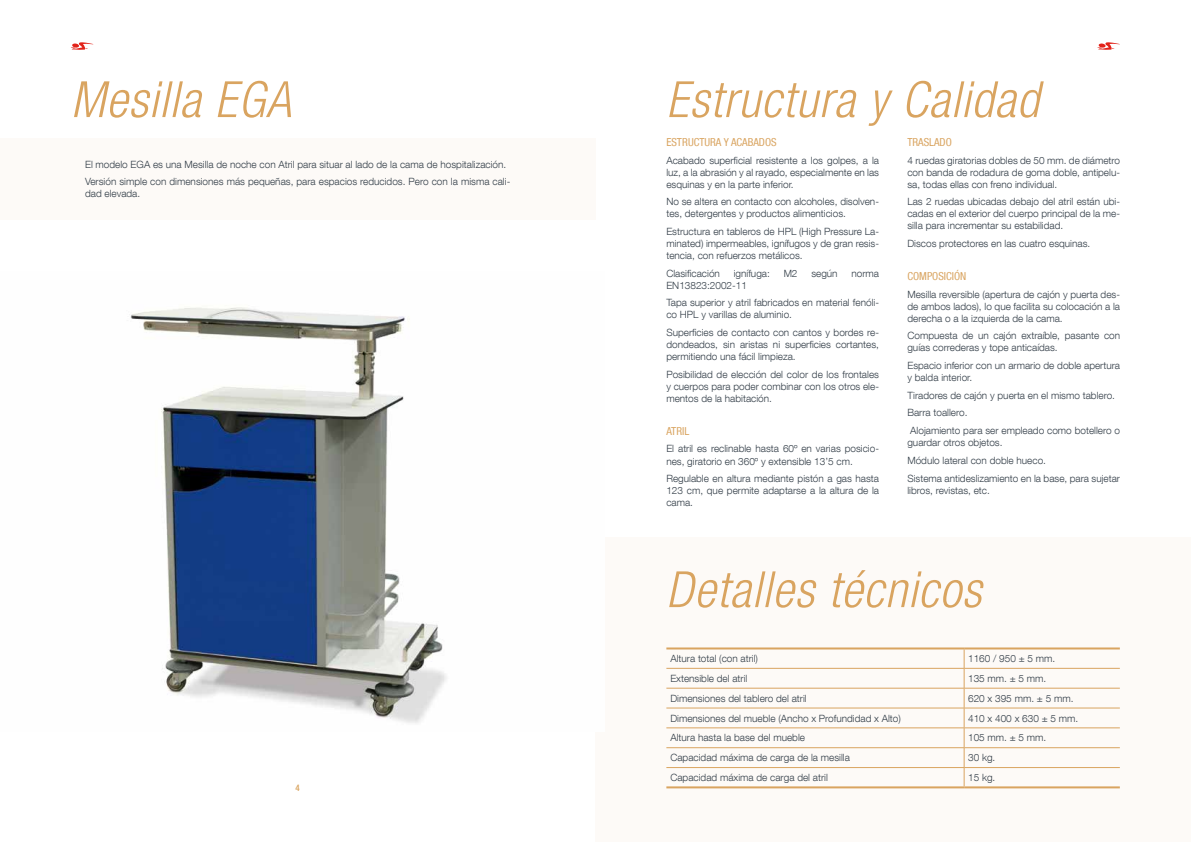
<style>
.page{position:relative;width:1191px;height:842px;background:#fff}
.page>*{position:absolute;margin:0;border:0;box-sizing:border-box;transform-origin:0 0}
.t1{font:italic 300 condensed 50px "Helvetica Neue LT Com";letter-spacing:.02em;color:#d9a460}
.t2{font:condensed 11px "Helvetica Neue LT Com";color:#d9a460}
.t3{font:300 10px/12px "Helvetica Neue LT Com";color:#333e48}
.t4{font:500 condensed 9px "Helvetica Neue LT Com";color:#d9a460}
</style>
<div class="page">
<svg style="left:71px;top:42px;width:23px;height:8px"></svg>
<svg style="left:1097px;top:42px;width:23px;height:8px"></svg>
<div style="left:595px;top:538px;width:596px;height:304px;background:#fdfaf7"></div>
<div style="left:0;top:138px;width:595px;height:82px;background:#fdfaf7"></div>
<img style="left:130px;top:307px;width:317px;height:416px">
<hr style="left:666px;top:647px;width:298px;height:2px;background:#d9a460">
<hr style="left:964px;top:647px;width:155px;height:2px;background:#d9a460">
<hr style="left:666px;top:668px;width:298px;height:1px;background:#d9a460">
<hr style="left:964px;top:668px;width:155px;height:1px;background:#d9a460">
<hr style="left:666px;top:688px;width:298px;height:1px;background:#d9a460">
<hr style="left:964px;top:688px;width:155px;height:1px;background:#d9a460">
<hr style="left:666px;top:708px;width:298px;height:1px;background:#d9a460">
<hr style="left:964px;top:708px;width:155px;height:1px;background:#d9a460">
<hr style="left:666px;top:728px;width:298px;height:1px;background:#d9a460">
<hr style="left:964px;top:728px;width:155px;height:1px;background:#d9a460">
<hr style="left:666px;top:747px;width:298px;height:1px;background:#d9a460">
<hr style="left:964px;top:747px;width:155px;height:1px;background:#d9a460">
<hr style="left:666px;top:767px;width:298px;height:1px;background:#d9a460">
<hr style="left:666px;top:786px;width:298px;height:2px;background:#d9a460">
<svg style="left:964px;top:649px;width:1px;height:137px"></svg>
<hr style="left:964px;top:767px;width:155px;height:1px;background:#d9a460">
<hr style="left:964px;top:786px;width:155px;height:2px;background:#d9a460">
<h1 class="t1" style="left:71px;top:71px;width:221px">Mesilla EGA</h1>
<p class="t3" style="left:85px;top:155px;width:427px;line-height:17.7px">El modelo EGA es una Mesilla de noche con Atril para situar al lado de la cama de hospitalización.<br>Versión simple con dimensiones más pequeñas, para espacios reducidos. Pero con la misma cali-</p>
<p class="t3" style="left:85px;top:188px;width:57px">dad elevada.</p>
<p class="t4" style="left:295px;top:782px;width:6px">4</p>
<h1 class="t1" style="left:666px;top:71px;width:374px">Estructura y Calidad</h1>
<p class="t2" style="left:666px;top:136px;width:112px">ESTRUCTURA Y ACABADOS</p>
<p class="t3" style="left:666px;top:154px;width:214px;text-align:justify">Acabado superficial resistente a los golpes, a la luz, a la abrasión y al rayado, especialmente en las esquinas y en la parte inferior.</p>
<p class="t3" style="left:666px;top:196px;width:214px">No se altera en contacto con alcoholes, disolven&shy;tes, detergentes y productos alimenticios.</p>
<p class="t3" style="left:666px;top:225px;width:214px;text-align:justify">Estructura en tableros de HPL (High Pressure La&shy;minated) impermeables, ignífugos y de gran resis&shy;tencia, con refuerzos metálicos.</p>
<p class="t3" style="left:666px;top:267px;width:55px">Clasificación</p>
<p class="t3" style="left:733px;top:267px;width:38px">ignífuga:</p>
<p class="t3" style="left:783px;top:267px;width:15px">M2</p>
<p class="t3" style="left:811px;top:267px;width:28px">según</p>
<p class="t3" style="left:851px;top:267px;width:29px">norma</p>
<p class="t3" style="left:666px;top:276px;width:214px;line-height:17.7px">EN13823:2002-11<br>Tapa superior y atril fabricados en material fenóli-</p>
<p class="t3" style="left:666px;top:306px;width:214px;line-height:17.7px">co HPL y varillas de aluminio.<br>Superficies de contacto con cantos y bordes re-</p>
<p class="t3" style="left:666px;top:338px;width:214px">dondeados, sin aristas ni superficies cortantes, permitiendo una fácil limpieza.</p>
<p class="t3" style="left:666px;top:368px;width:214px;text-align:justify">Posibilidad de elección del color de los frontales y cuerpos para poder combinar con los otros ele&shy;mentos de la habitación.</p>
<p class="t2" style="left:666px;top:424px;width:24px">Atril</p>
<p class="t3" style="left:666px;top:443px;width:214px">El atril es reclinable hasta 60º en varias posicio&shy;nes, giratorio en 360º y extensible 13’5 cm.</p>
<p class="t3" style="left:666px;top:472px;width:214px;text-align:justify">Regulable en altura mediante pistón a gas hasta 123 cm, que permite adaptarse a la altura de la cama.</p>
<p class="t2" style="left:907px;top:136px;width:46px">TRASLADO</p>
<p class="t3" style="left:907px;top:154px;width:214px;text-align:justify">4 ruedas giratorias dobles de 50 mm. de diámetro con banda de rodadura de goma doble, antipelu&shy;sa, todas ellas con freno individual.</p>
<p class="t3" style="left:907px;top:196px;width:214px;text-align:justify">Las 2 ruedas ubicadas debajo del atril están ubi&shy;cadas en el exterior del cuerpo principal de la me&shy;silla para incrementar su estabilidad.</p>
<p class="t3" style="left:907px;top:237px;width:184px">Discos protectores en las cuatro esquinas.</p>
<p class="t2" style="left:907px;top:270px;width:60px">COMPOSICIÓN</p>
<p class="t3" style="left:907px;top:288px;width:214px;text-align:justify">Mesilla reversible (apertura de cajón y puerta des&shy;de ambos lados), lo que facilita su colocación a la derecha o a la izquierda de la cama.</p>
<p class="t3" style="left:907px;top:330px;width:214px">Compuesta de un cajón extraíble, pasante con guías correderas y tope anticaídas.</p>
<p class="t3" style="left:907px;top:359px;width:214px">Espacio inferior con un armario de doble apertura y balda interior.</p>
<p class="t3" style="left:907px;top:386px;width:214px;line-height:17.7px">Tiradores de cajón y puerta en el mismo tablero.<br>Barra toallero.<br>Alojamiento para ser empleado como botellero o</p>
<p class="t3" style="left:907px;top:433px;width:214px;line-height:17.7px">guardar otros objetos.<br>Módulo lateral con doble hueco.<br>Sistema antideslizamiento en la base, para sujetar</p>
<p class="t3" style="left:907px;top:484px;width:84px">libros, revistas, etc.</p>
<h1 class="t1" style="left:666px;top:561px;width:316px">Detalles técnicos</h1>
<p class="t3" style="left:670px;top:652px;width:89px">Altura total (con atril)</p>
<p class="t3" style="left:968px;top:652px;width:89px">1160 / 950 ± 5 mm.</p>
<p class="t3" style="left:670px;top:672px;width:79px">Extensible del atril</p>
<p class="t3" style="left:968px;top:672px;width:80px">135 mm. ± 5 mm.</p>
<p class="t3" style="left:670px;top:692px;width:138px">Dimensiones del tablero del atril</p>
<p class="t3" style="left:968px;top:692px;width:107px">620 x 395 mm. ± 5 mm.</p>
<p class="t3" style="left:670px;top:712px;width:232px">Dimensiones del mueble (Ancho x Profundidad x Alto)</p>
<p class="t3" style="left:968px;top:712px;width:112px">410 x 400 x 630 ± 5 mm.</p>
<p class="t3" style="left:670px;top:731px;width:136px">Altura hasta la base del mueble</p>
<p class="t3" style="left:968px;top:731px;width:80px">105 mm. ± 5 mm.</p>
<p class="t3" style="left:670px;top:751px;width:181px">Capacidad máxima de carga de la mesilla</p>
<p class="t3" style="left:968px;top:751px;width:29px">30 kg.</p>
<p class="t3" style="left:670px;top:771px;width:159px">Capacidad máxima de carga del atril</p>
<p class="t3" style="left:968px;top:771px;width:29px">15 kg.</p>
</div>
